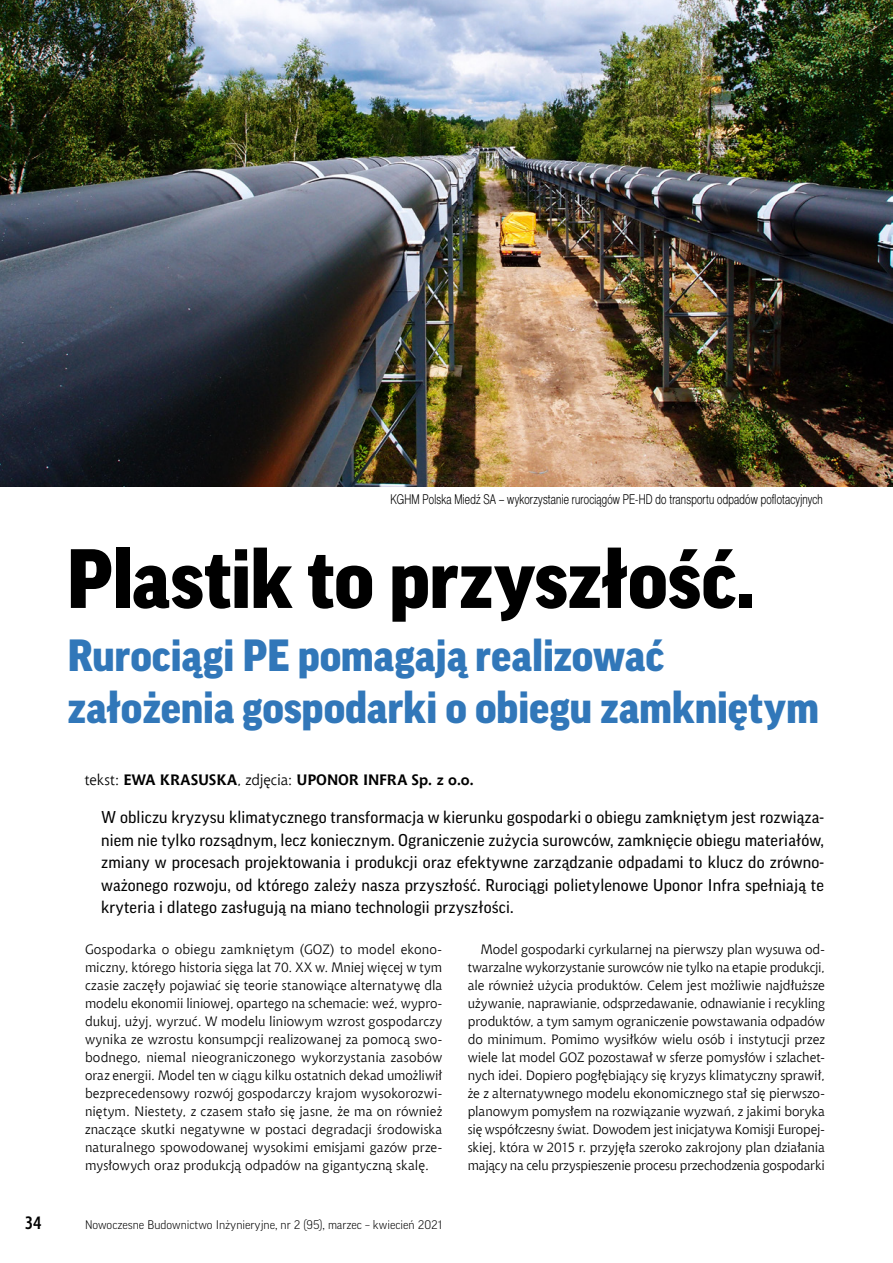
<style>
.page{position:relative;width:893px;height:1263px;background:#fff}
.page>*{position:absolute;margin:0;border:0;box-sizing:border-box;transform-origin:0 0}
.t1{font:900 81px "Good Pro";letter-spacing:-.01em;color:#000}
.t2{font:900 43.5px/52.2px "Good Pro";letter-spacing:-.005em;color:#3177b9}
.t3{font:700 18px "Aerton Cnd EFN";color:#000}
.t4{font:16.5px/22.5px "Good Pro";letter-spacing:.01em;color:#000;text-align:justify}
.t5{font:700 15px "Chianti EU";letter-spacing:-.01em;color:#000}
.t6{font:13.5px/18px "Chianti EU";letter-spacing:-.005em;color:#000;text-align:justify}
.t7{font:13.5px "Switzer Cnd EFN Light";letter-spacing:.015em;color:#000;scale:.9 1}
.t8{font:300 12px "Good Pro";color:#000}
.s1{font-weight:400}
</style>
<div class="page">
<img style="left:0;top:0;width:893px;height:486px">
<p class="t7" style="left:391px;top:491px;width:482px">KGHM Polska Miedź SA – wykorzystanie rurociągów PE-HD do transportu odpadów poflotacyjnych</p>
<h1 class="t1" style="left:66px;top:533px;width:690px">Plastik to przyszłość.</h1>
<h2 class="t2" style="left:67px;top:629px;width:753px">Rurociągi PE pomagają realizować założenia gospodarki o obiegu zamkniętym</h2>
<p class="t5" style="left:85px;top:771px;width:391px"><span class="s1">tekst:</span> EWA KRASUSKA<span class="s1">, zdjęcia:</span> UPONOR INFRA Sp. z o.o.</p>
<p class="t4" style="left:101px;top:806px;width:724px">W obliczu kryzysu klimatycznego transformacja w kierunku gospodarki o obiegu zamkniętym jest rozwiąza&shy;niem nie tylko rozsądnym, lecz koniecznym. Ograniczenie zużycia surowców, zamknięcie obiegu materiałów, zmiany w procesach projektowania i produkcji oraz efektywne zarządzanie odpadami to klucz do zrówno&shy;ważonego rozwoju, od którego zależy nasza przyszłość. Rurociągi polietylenowe Uponor Infra spełniają te kryteria i dlatego zasługują na miano technologii przyszłości.</p>
<p class="t6" style="left:85px;top:940px;width:359px">Gospodarka o obiegu zamkniętym (GOZ) to model ekono&shy;miczny, którego historia sięga lat 70. XX w. Mniej więcej w tym czasie zaczęły pojawiać się teorie stanowiące alternatywę dla modelu ekonomii liniowej, opartego na schemacie: weź, wypro&shy;dukuj, użyj, wyrzuć. W modelu liniowym wzrost gospodarczy wynika ze wzrostu konsumpcji realizowanej za pomocą swo&shy;bodnego, niemal nieograniczonego wykorzystania zasobów oraz energii. Model ten w ciągu kilku ostatnich dekad umożliwił bezprecedensowy rozwój gospodarczy krajom wysokorozwi&shy;niętym. Niestety, z czasem stało się jasne, że ma on również znaczące skutki negatywne w postaci degradacji środowiska naturalnego spowodowanej wysokimi emisjami gazów prze&shy;mysłowych oraz produkcją odpadów na gigantyczną skalę.</p>
<p class="t6" style="left:468px;top:940px;width:359px;text-indent:13px">Model gospodarki cyrkularnej na pierwszy plan wysuwa od&shy;twarzalne wykorzystanie surowców nie tylko na etapie produkcji, ale również użycia produktów. Celem jest możliwie najdłuższe używanie, naprawianie, odsprzedawanie, odnawianie i recykling produktów, a tym samym ograniczenie powstawania odpadów do minimum. Pomimo wysiłków wielu osób i instytucji przez wiele lat model GOZ pozostawał w sferze pomysłów i szlachet&shy;nych idei. Dopiero pogłębiający się kryzys klimatyczny sprawił, że z alternatywnego modelu ekonomicznego stał się pierwszo&shy;planowym pomysłem na rozwiązanie wyzwań, z jakimi boryka się współczesny świat. Dowodem jest inicjatywa Komisji Europej&shy;skiej, która w 2015 r. przyjęła szeroko zakrojony plan działania mający na celu przyspieszenie procesu przechodzenia gospodarki</p>
<h3 class="t3" style="left:25px;top:1212px;width:18px">34</h3>
<p class="t8" style="left:85px;top:1218px;width:359px">Nowoczesne Budownictwo Inżynieryjne, nr 2 (95), marzec – kwiecień 2021</p>
</div>
